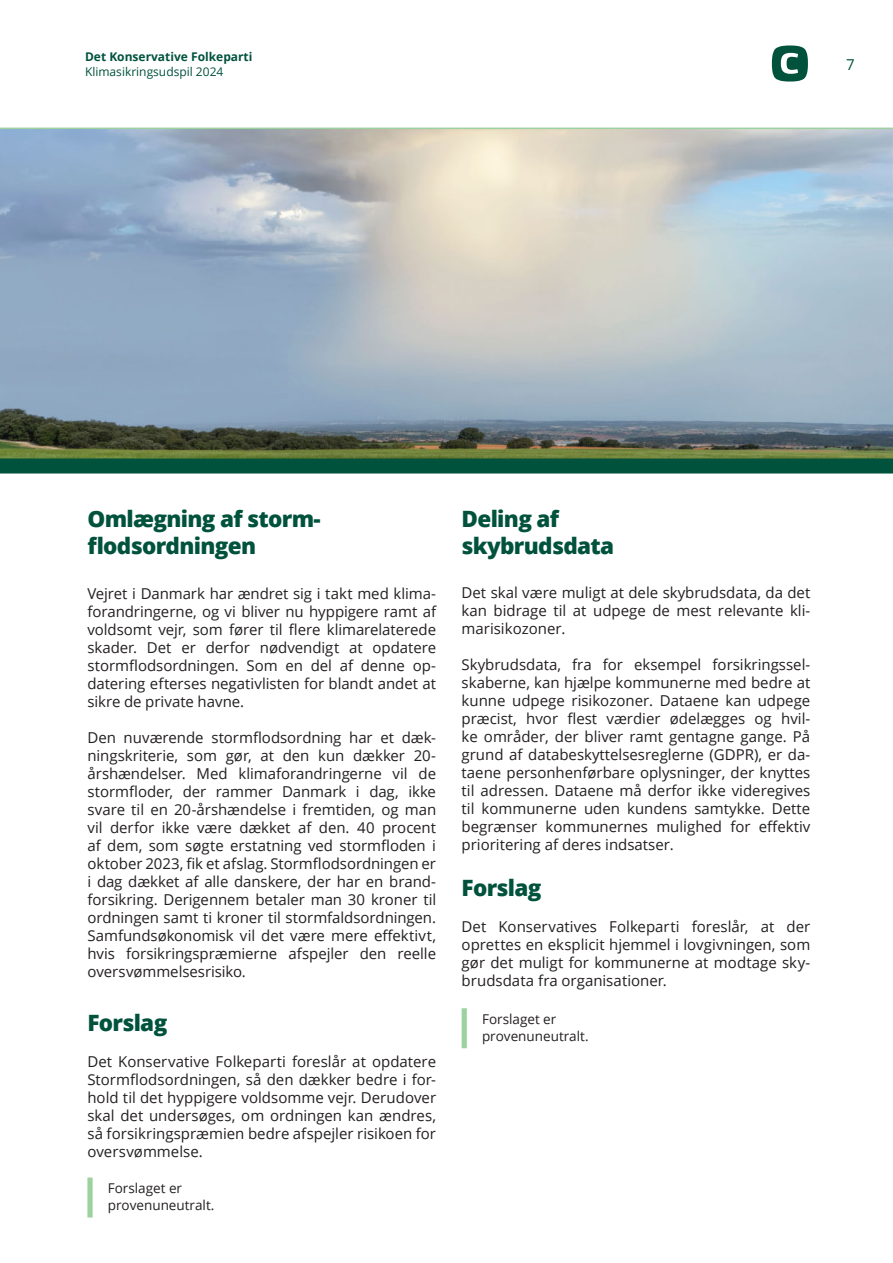
<style>
.page{position:relative;width:893px;height:1263px;background:#fff}
.page>*{position:absolute;margin:0;border:0;box-sizing:border-box;transform-origin:0 0}
.t1{font:800 22.5px/27px "Open Sans";letter-spacing:-.03em;color:#00523c}
.t2{font:15px/18px "Open Sans";color:#231f20;text-align:justify}
.t3{font:15px "Open Sans";color:#00523c}
.t4{font:13.5px/16.5px "Open Sans";color:#231f20}
.t5{font:700 12px "Open Sans";color:#00523c}
.t6{font:12px "Open Sans";color:#00523c}
</style>
<div class="page">
<svg style="left:772px;top:46px;width:36px;height:36px"></svg>
<div style="left:87px;top:1177px;width:6px;height:40px;background:#9cd1a0"></div>
<div style="left:462px;top:1008px;width:5px;height:40px;background:#9cd1a0"></div>
<img style="left:0;top:129px;width:893px;height:329px">
<div style="left:0;top:458px;width:893px;height:15px;background:#00523c"></div>
<hr style="left:0;top:128px;width:893px;height:1px;background:#9cd1a0">
<p class="t5" style="left:85px;top:52px;width:169px">Det Konservative Folkeparti</p>
<p class="t6" style="left:85px;top:67px;width:140px">Klimasikringsudspil 2024</p>
<p class="t3" style="left:846px;top:57px;width:10px">7</p>
<h1 class="t1" style="left:87px;top:507px;width:235px">Omlægning af storm&shy;flodsordningen</h1>
<p class="t2" style="left:87px;top:586px;width:350px">Vejret i Danmark har ændret sig i takt med klima&shy;forandringerne, og vi bliver nu hyppigere ramt af voldsomt vejr, som fører til flere klimarelaterede skader. Det er derfor nødvendigt at opdatere stormflodsordningen. Som en del af denne op&shy;datering efterses negativlisten for blandt andet at sikre de private havne.</p>
<p class="t2" style="left:87px;top:728px;width:350px">Den nuværende stormflodsordning har et dæk&shy;ningskriterie, som gør, at den kun dækker 20- årshændelser. Med klimaforandringerne vil de stormfloder, der rammer Danmark i dag, ikke svare til en 20-årshændelse i fremtiden, og man vil derfor ikke være dækket af den. 40 procent af dem, som søgte erstatning ved stormfloden i oktober 2023, fik et afslag. Stormflodsordningen er i dag dækket af alle danskere, der har en brand&shy;forsikring. Derigennem betaler man 30 kroner til ordningen samt ti kroner til stormfaldsordningen.<br>Samfundsøkonomisk vil det være mere effektivt, hvis forsikringspræmierne afspejler den reelle oversvømmelsesrisiko.</p>
<h1 class="t1" style="left:87px;top:1011px;width:81px">Forslag</h1>
<p class="t2" style="left:87px;top:1054px;width:350px">Det Konservative Folkeparti foreslår at opdatere Stormflodsordningen, så den dækker bedre i for&shy;hold til det hyppigere voldsomme vejr. Derudover skal det undersøges, om ordningen kan ændres, så forsikringspræmien bedre afspejler risikoen for oversvømmelse.</p>
<p class="t4" style="left:108px;top:1181px;width:108px">Forslaget er provenuneutralt.</p>
<h1 class="t1" style="left:462px;top:507px;width:154px">Deling af skybrudsdata</h1>
<p class="t2" style="left:462px;top:585px;width:350px">Det skal være muligt at dele skybrudsdata, da det kan bidrage til at udpege de mest relevante kli&shy;marisikozoner.</p>
<p class="t2" style="left:462px;top:657px;width:350px">Skybrudsdata, fra for eksempel forsikringssel&shy;skaberne, kan hjælpe kommunerne med bedre at kunne udpege risikozoner. Dataene kan udpege præcist, hvor flest værdier ødelægges og hvil&shy;ke områder, der bliver ramt gentagne gange. På grund af databeskyttelsesreglerne (GDPR), er da&shy;taene personhenførbare oplysninger, der knyttes til adressen. Dataene må derfor ikke videregives til kommunerne uden kundens samtykke. Dette begrænser kommunernes mulighed for effektiv prioritering af deres indsatser.</p>
<h1 class="t1" style="left:462px;top:876px;width:81px">Forslag</h1>
<p class="t2" style="left:462px;top:919px;width:350px">Det Konservatives Folkeparti foreslår, at der oprettes en eksplicit hjemmel i lovgivningen, som gør det muligt for kommunerne at modtage sky&shy;brudsdata fra organisationer.</p>
<p class="t4" style="left:482px;top:1012px;width:108px">Forslaget er provenuneutralt.</p>
</div>
